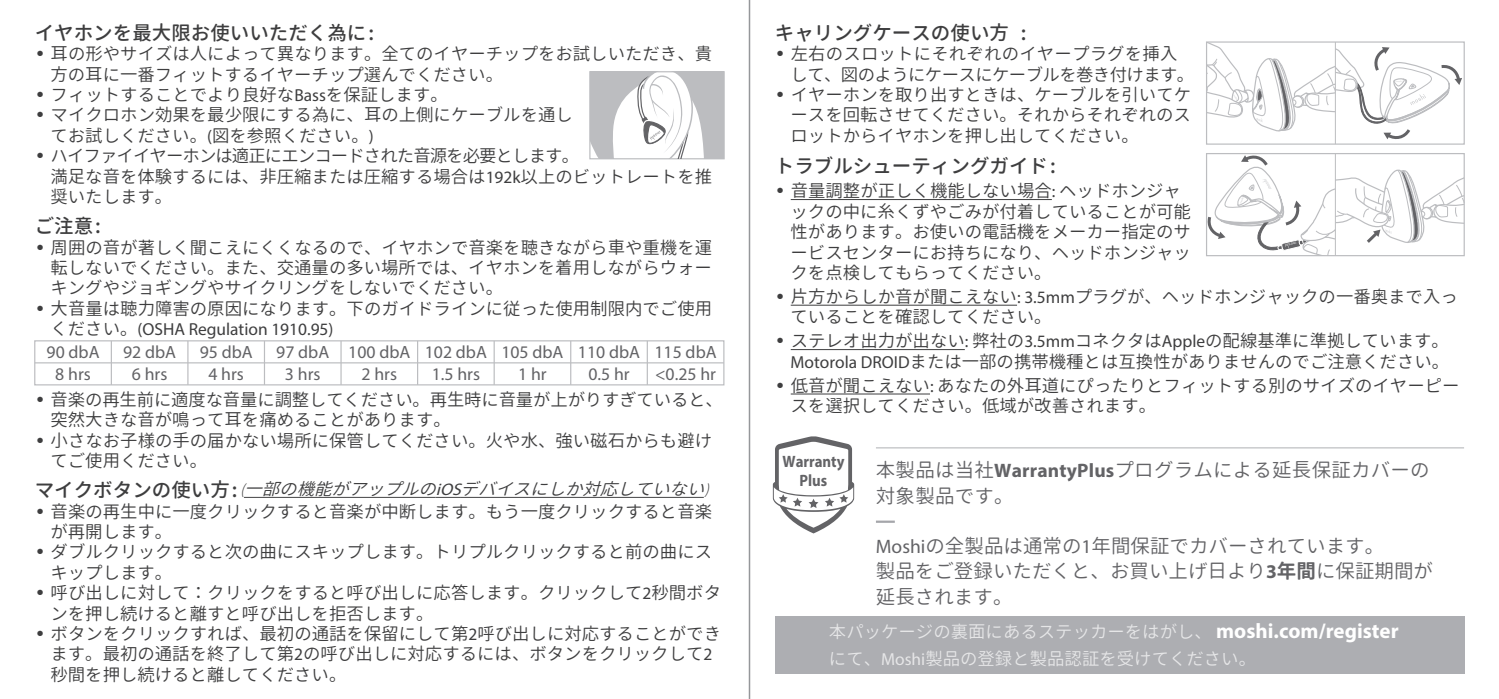
<style>
.page{position:relative;width:1499px;height:699px;background:#fff}
.page>*{position:absolute;margin:0;border:0;box-sizing:border-box;transform-origin:0 0}
.t1{font:19.5px/25.5px "Gen Jyuu Gothic L Monospace Normal";color:#636366}
.t2{font:19.5px "Gen Jyuu Gothic L Monospace Medium";color:#3e3e3f}
.t3{font:17.7px/21.6px "Myriad Pro";color:#636366;text-align:center}
.t4{font:17.4px/20.4px "Gen Jyuu Gothic L Monospace Normal";color:#3e3e3f}
.t5{font:17.4px/26.7px "Gen Jyuu Gothic L Monospace Normal";color:rgb(255 255 255/.7)}
.t6{font:17.4px "Myriad Pro";color:#3e3e3f}
.t7{font:italic 16.8px "Gen Jyuu Gothic L Monospace Normal";color:#3e3e3f}
.t8{font:700 16.5px/19.2px "Myriad Pro";color:#636366;text-align:center;scale:.9 1}
.s1{font-family:"Century Gothic";font-weight:700;font-size:18px}
.s2{font-family:"Myriad Pro"}
.s3{font-family:"Gen Jyuu Gothic L Monospace Normal"}
.s4{font-family:"Myriad Pro";font-weight:300;font-stretch:condensed}
.s5{font-family:"Myriad Pro";font-weight:700}
.s6{font-family:"Gen Jyuu Gothic L Monospace Bold"}
.s7{font-family:"Myriad Pro";font-weight:700;font-size:21px;color:#fff}
</style>
<div class="page">
<hr style="left:790px;top:199px;width:261px;height:1px;background:#3e3e3f">
<hr style="left:790px;top:305px;width:227px;height:1px;background:#3e3e3f">
<hr style="left:790px;top:349px;width:174px;height:1px;background:#3e3e3f">
<hr style="left:790px;top:393px;width:140px;height:1px;background:#3e3e3f">
<hr style="left:875px;top:520px;width:19px;height:3px;background:#a5a6aa">
<div style="left:775px;top:616px;width:689px;height:57px;background:#adaeb2"></div>
<hr style="left:875px;top:447px;width:588px;height:1px;background:#bcbdc0">
<svg style="left:1207px;top:155px;width:255px;height:99px"></svg>
<hr style="left:1334px;top:154px;width:1px;height:102px;background:#bcbdc0">
<div style="left:1205px;top:153px;width:259px;height:103px;border:1px solid #bcbdc0"></div>
<svg style="left:1207px;top:43px;width:254px;height:100px"></svg>
<hr style="left:1334px;top:42px;width:1px;height:102px;background:#bcbdc0">
<div style="left:1205px;top:41px;width:259px;height:104px;border:1px solid #bcbdc0"></div>
<svg style="left:772px;top:436px;width:82px;height:97px"></svg>
<svg style="left:590px;top:72px;width:134px;height:87px"></svg>
<hr style="left:244px;top:497px;width:191px;height:1px;background:#3e3e3f">
<svg style="left:435px;top:497px;width:25px;height:1px"></svg>
<hr style="left:460px;top:497px;width:243px;height:1px;background:#3e3e3f">
<hr style="left:646px;top:341px;width:2px;height:44px;background:#bcbdc0">
<hr style="left:570px;top:341px;width:1px;height:44px;background:#bcbdc0">
<hr style="left:493px;top:341px;width:2px;height:44px;background:#bcbdc0">
<hr style="left:417px;top:341px;width:1px;height:44px;background:#bcbdc0">
<hr style="left:340px;top:341px;width:1px;height:44px;background:#bcbdc0">
<hr style="left:264px;top:341px;width:1px;height:44px;background:#bcbdc0">
<hr style="left:187px;top:341px;width:1px;height:44px;background:#bcbdc0">
<hr style="left:111px;top:341px;width:1px;height:44px;background:#bcbdc0">
<hr style="left:35px;top:362px;width:688px;height:1px;background:#bcbdc0">
<div style="left:34px;top:340px;width:690px;height:45px;border:1px solid #bcbdc0"></div>
<hr style="left:748px;top:0;width:2px;height:699px;background:#95979a">
<p class="t2" style="left:35px;top:19px;width:343px">イヤホンを最大限お使いいただく為に:</p>
<p class="t4" style="left:50px;top:43px;width:663px;text-indent:-16px"><span class="s1">•</span> 耳の形やサイズは人によって異なります。全てのイヤーチップをお試しいただき、貴方の耳に一番フィットするイヤーチップ選んでください。</p>
<p class="t4" style="left:35px;top:84px;width:414px"><span class="s1">•</span> フィットすることでより良好な<span class="s2">Bass</span>を保証します。</p>
<p class="t4" style="left:50px;top:105px;width:524px;text-indent:-16px"><span class="s1">•</span> マイクロホン効果を最少限にする為に、耳の上側にケーブルを通してお試しください。<span class="s2">(</span>図を参照ください。<span class="s2">)</span></p>
<p class="t4" style="left:50px;top:145px;width:663px;text-indent:-16px"><span class="s1">•</span> ハイファイイヤーホンは適正にエンコードされた音源を必要とします。<br>満足な音を体験するには、非圧縮または圧縮する場合は<span class="s2">192k</span>以上のビットレートを推奨いたします。</p>
<p class="t2" style="left:35px;top:212px;width:70px">ご注意:</p>
<p class="t4" style="left:50px;top:237px;width:663px;text-align:justify;text-indent:-16px"><span class="s1">•</span> 周囲の音が著しく聞こえにくくなるので、イヤホンで音楽を聴きながら車や重機を運転しないでください。また、交通量の多い場所では、イヤホンを着用しながらウォーキングやジョギングやサイクリングをしないでください。</p>
<p class="t4" style="left:35px;top:298px;width:679px"><span class="s1">•</span> 大音量は聴力障害の原因になります。下のガイドラインに従った使用制限内でご使用</p>
<p class="t6" style="left:50px;top:318px;width:284px"><span class="s3">ください。</span>(OSHA Regulation 1910.95)</p>
<p class="t3" style="left:47px;top:341px;width:54px">90 dbA<br>8 hrs</p>
<p class="t3" style="left:123px;top:341px;width:54px">92 dbA<br>6 hrs</p>
<p class="t3" style="left:200px;top:341px;width:54px">95 dbA<br>4 hrs</p>
<p class="t3" style="left:276px;top:341px;width:54px">97 dbA<br>3 hrs</p>
<p class="t3" style="left:348px;top:341px;width:64px">100 dbA<br>2 hrs</p>
<p class="t3" style="left:425px;top:341px;width:64px">102 dbA<br>1.5 hrs</p>
<p class="t3" style="left:501px;top:341px;width:64px">105 dbA<br>1 hr</p>
<p class="t3" style="left:578px;top:341px;width:64px">110 dbA<br>0.5 hr</p>
<p class="t3" style="left:654px;top:341px;width:64px;text-align:left">115 dbA &lt;0.25 hr</p>
<p class="t4" style="left:50px;top:389px;width:674px;text-indent:-16px"><span class="s1">•</span> 音楽の再生前に適度な音量に調整してください。再生時に音量が上がりすぎていると、突然大きな音が鳴って耳を痛めることがあります。</p>
<p class="t4" style="left:50px;top:430px;width:663px;text-indent:-16px"><span class="s1">•</span> 小さなお子様の手の届かない場所に保管してください。火や水、強い磁石からも避けてご使用ください。</p>
<p class="t2" style="left:35px;top:476px;width:206px">マイクボタンの使い方:</p>
<p class="t4" style="left:50px;top:501px;width:663px;text-indent:-16px"><span class="s1">•</span> 音楽の再生中に一度クリックすると音楽が中断します。もう一度クリックすると音楽が再開します。</p>
<p class="t4" style="left:50px;top:541px;width:663px;text-indent:-16px"><span class="s1">•</span> ダブルクリックすると次の曲にスキップします。トリプルクリックすると前の曲にスキップします。</p>
<p class="t4" style="left:50px;top:582px;width:672px;text-indent:-16px"><span class="s1">•</span> 呼び出しに対して：クリックをすると呼び出しに応答します。クリックして<span class="s2">2</span>秒間ボタンを押し続けると離すと呼び出しを拒否します。</p>
<p class="t4" style="left:50px;top:623px;width:672px;text-indent:-16px"><span class="s1">•</span> ボタンをクリックすれば、最初の通話を保留にして第<span class="s2">2</span>呼び出しに対応することができます。最初の通話を終了して第<span class="s2">2</span>の呼び出しに対応するには、ボタンをクリックして<span class="s2">2</span>秒間を押し続けると離してください。</p>
<p class="t7" style="left:240px;top:477px;width:475px"><span class="s4">(</span>一部の機能がアップルの<span class="s2">iOS</span>デバイスにしか対応していない<span class="s4">)</span></p>
<p class="t2" style="left:774px;top:19px;width:255px">キャリングケースの使い方 :</p>
<p class="t4" style="left:790px;top:43px;width:405px;text-indent:-16px"><span class="s1">•</span> 左右のスロットにそれぞれのイヤープラグを挿入して、図のようにケースにケーブルを巻き付けます。</p>
<p class="t4" style="left:790px;top:84px;width:402px;text-align:justify;text-indent:-16px"><span class="s1">•</span> イヤーホンを取り出すときは、ケーブルを引いてケースを回転させてください。それからそれぞれのスロットからイヤホンを押し出してください。</p>
<p class="t2" style="left:774px;top:152px;width:284px">トラブルシューティングガイド:</p>
<p class="t4" style="left:790px;top:180px;width:402px;text-indent:-16px"><span class="s1">•</span> 音量調整が正しく機能しない場合<span class="s2">:</span> ヘッドホンジャックの中に糸くずやごみが付着していることが可能性があります。お使いの電話機をメーカー指定のサービスセンターにお持ちになり、ヘッドホンジャックを点検してもらってください。</p>
<p class="t4" style="left:790px;top:286px;width:668px;text-indent:-16px"><span class="s1">•</span> 片方からしか音が聞こえない<span class="s2">: 3.5mm</span>プラグが、ヘッドホンジャックの一番奥まで入っていることを確認してください。</p>
<p class="t4" style="left:774px;top:330px;width:676px;text-align:right"><span class="s1">•</span> ステレオ出力が出ない<span class="s2">:</span> 弊社の<span class="s2">3.5mm</span>コネクタは<span class="s2">Apple</span>の配線基準に準拠しています。<br><span class="s2">Motorola DROID</span>または一部の携帯機種とは互換性がありませんのでご注意ください。</p>
<p class="t4" style="left:790px;top:375px;width:670px;text-indent:-16px"><span class="s1">•</span> 低音が聞こえない<span class="s2">:</span> あなたの外耳道にぴったりとフィットする別のサイズのイヤーピースを選択してください。低域が改善されます。</p>
<p class="t8" style="left:782px;top:451px;width:70px">Warranty<br>Plus</p>
<p class="t1" style="left:875px;top:457px;width:555px">本製品は当社<span class="s5">WarrantyPlus</span>プログラムによる延長保証カバーの対象製品です。</p>
<p class="t1" style="left:875px;top:532px;width:558px"><span class="s2">Moshi</span>の全製品は通常の<span class="s2">1</span>年間保証でカバーされています。<br>製品をご登録いただくと、お買い上げ日より<span class="s5">3</span><span class="s6">年間</span>に保証期間が延長されます。</p>
<p class="t5" style="left:828px;top:618px;width:571px">本パッケージの裏面にあるステッカーをはがし、 <span class="s7">moshi.com/register</span>にて、<span class="s2">Moshi</span>製品の登録と製品認証を受けてください。</p>
</div>
